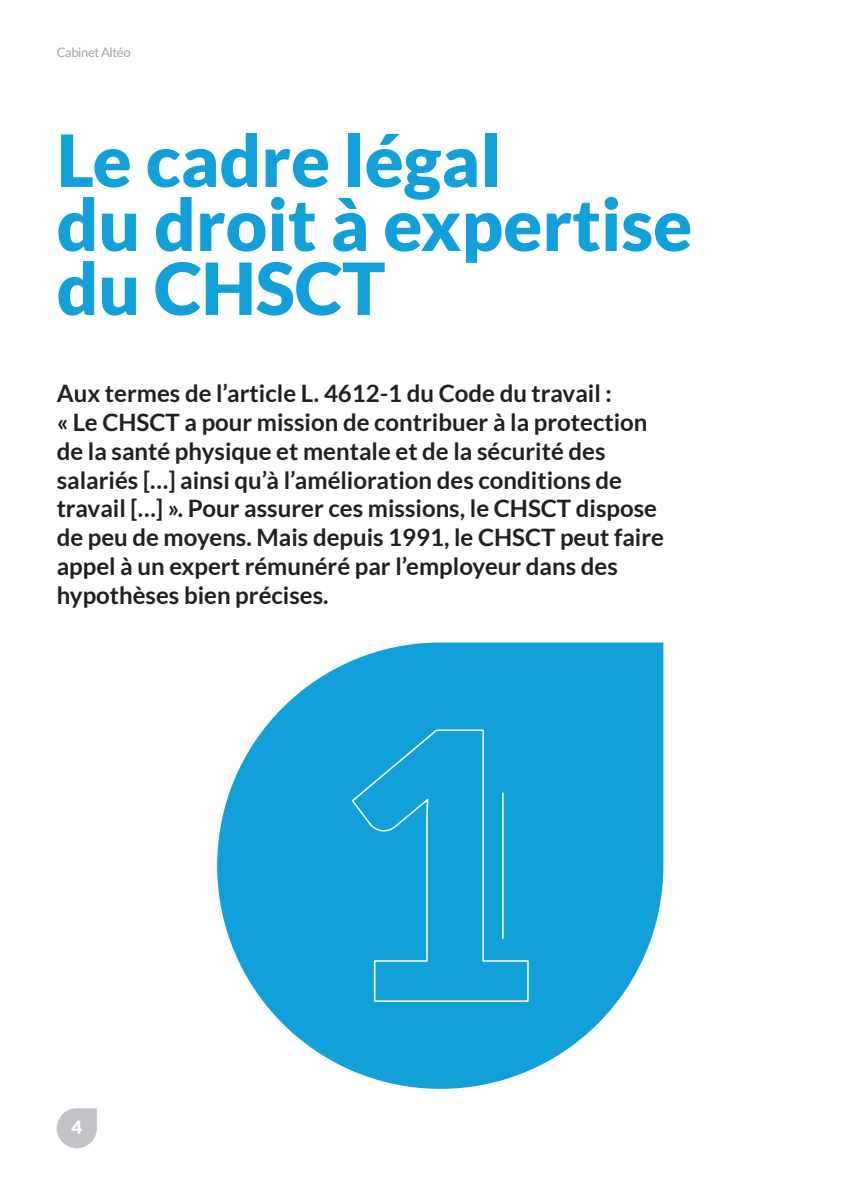
<style>
.page{position:relative;width:842px;height:1191px;background:#fff}
.page>*{position:absolute;margin:0;border:0;box-sizing:border-box;transform-origin:0 0}
.t1{font:900 72px/64px "Lato";color:#12a0db}
.t2{font:700 24px/28.8px "Lato";color:#231f20}
.t3{font:900 18px "Lato";color:#fff}
.t4{font:13px "Lato";letter-spacing:-.03em;color:#a3a5aa}
</style>
<div class="page">
<svg style="left:57px;top:1108px;width:40px;height:40px;background:#cbcccf"></svg>
<svg style="left:217px;top:642px;width:446px;height:446px;fill:#12a0db"></svg>
<div style="left:350px;top:729px;width:179px;height:273px;background:#12a0db"></div>
<p class="t4" style="left:57px;top:44px;width:75px">Cabinet Altéo</p>
<h1 class="t1" style="left:57px;top:127px;width:637px">Le cadre légal<br>du droit à expertise du CHSCT</h1>
<p class="t2" style="left:57px;top:378px;width:609px">Aux termes de l’article L. 4612-1 du Code du travail :<br>« Le CHSCT a pour mission de contribuer à la protection de la santé physique et mentale et de la sécurité des salariés […] ainsi qu’à l’amélioration des conditions de travail […] ». Pour assurer ces missions, le CHSCT dispose de peu de moyens. Mais depuis 1991, le CHSCT peut faire appel à un expert rémunéré par l’employeur dans des hypothèses bien précises.</p>
<p class="t3" style="left:72px;top:1116px;width:12px">4</p>
</div>
